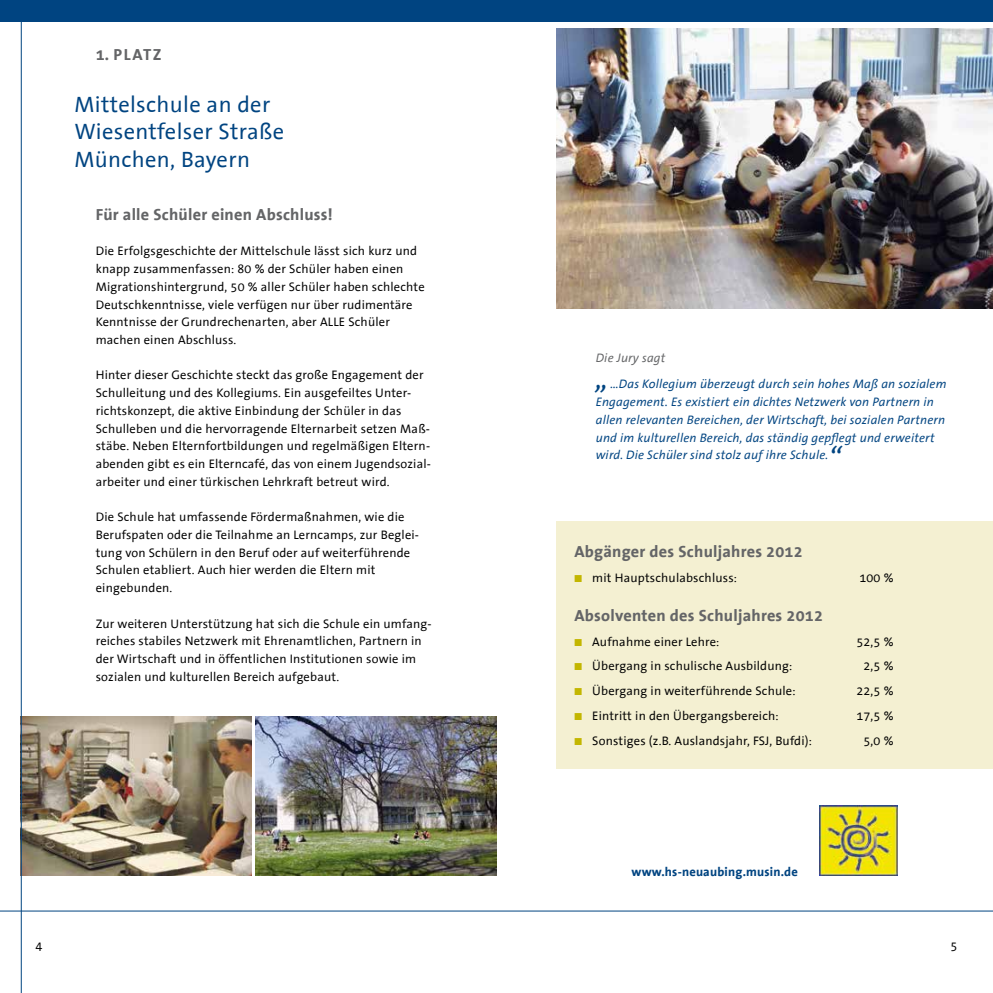
<style>
.page{position:relative;width:993px;height:993px;background:#fff}
.page>*{position:absolute;margin:0;border:0;box-sizing:border-box;transform-origin:0 0}
.t1{font:italic 30px "The Sans Correspondence";color:#004481}
.t2{font:22.5px/27.5px "The Sans Correspondence";letter-spacing:.015em;color:#004481}
.t3{font:700 16.25px "The Sans Correspondence";letter-spacing:.015em;color:#646567}
.t4{font:12.5px/17.8px "The Sans Correspondence";letter-spacing:.015em;color:#000}
.t5{font:italic 12.5px/17.8px "The Sans Correspondence";letter-spacing:.015em;color:#004481}
.t6{font:700 12.5px "The Sans Correspondence";letter-spacing:.015em;color:#004481}
.t7{font:italic 12.5px "The Sans Correspondence";letter-spacing:.015em;color:#646567}
.s1{color:#c3b600}
</style>
<div class="page">
<div style="left:556px;top:521px;width:436px;height:248px;background:#f4f0d2"></div>
<div style="left:0;top:0;width:992px;height:21px;background:#004481"></div>
<img style="left:556px;top:28px;width:436px;height:280px">
<img style="left:819px;top:805px;width:77px;height:70px">
<img style="left:255px;top:716px;width:241px;height:159px">
<img style="left:22px;top:716px;width:229px;height:159px">
<hr style="left:0;top:910px;width:992px;height:1px;background:#004481">
<hr style="left:21px;top:0;width:1px;height:992px;background:#004481">
<h3 class="t3" style="left:96px;top:46px;width:67px">1. PLATZ</h3>
<h2 class="t2" style="left:74px;top:91px;width:211px">Mittelschule an der<br>Wiesentfelser Straße<br>München, Bayern</h2>
<h3 class="t3" style="left:96px;top:205px;width:238px">Für alle Schüler einen Abschluss!</h3>
<p class="t4" style="left:96px;top:242px;width:330px">Die Erfolgsgeschichte der Mittelschule lässt sich kurz und knapp zusammenfassen: 80 % der Schüler haben einen Migrationshintergrund, 50 % aller Schüler haben schlechte Deutschkenntnisse, viele verfügen nur über rudimentäre Kenntnisse der Grundrechenarten, aber ALLE Schüler machen einen Abschluss.</p>
<p class="t4" style="left:96px;top:366px;width:336px">Hinter dieser Geschichte steckt das große Engagement der Schulleitung und des Kollegiums. Ein ausgefeiltes Unter&shy;richtskonzept, die aktive Einbindung der Schüler in das Schulleben und die hervorragende Elternarbeit setzen Maß&shy;stäbe. Neben Elternfortbildungen und regelmäßigen Eltern&shy;abenden gibt es ein Elterncafé, das von einem Jugendsozial&shy;arbeiter und einer türkischen Lehrkraft betreut wird.</p>
<p class="t4" style="left:96px;top:508px;width:325px">Die Schule hat umfassende Fördermaßnahmen, wie die Berufspaten oder die Teilnahme an Lerncamps, zur Beglei&shy;tung von Schülern in den Beruf oder auf weiterführende Schulen etabliert. Auch hier werden die Eltern mit eingebunden.</p>
<p class="t4" style="left:96px;top:614px;width:337px">Zur weiteren Unterstützung hat sich die Schule ein umfang&shy;reiches stabiles Netzwerk mit Ehrenamtlichen, Partnern in der Wirtschaft und in öffentlichen Institutionen sowie im sozialen und kulturellen Bereich aufgebaut.</p>
<p class="t7" style="left:595px;top:350px;width:71px">Die Jury sagt</p>
<h1 class="t1" style="left:595px;top:361px;width:14px">„</h1>
<p class="t5" style="left:595px;top:375px;width:352px;text-indent:15px">…Das Kollegium überzeugt durch sein hohes Maß an sozialem Engagement. Es existiert ein dichtes Netzwerk von Partnern in allen relevanten Bereichen, der Wirtschaft, bei sozialen Partnern und im kulturellen Bereich, das ständig gepflegt und erweitert wird. Die Schüler sind stolz auf ihre Schule.</p>
<h1 class="t1" style="left:828px;top:440px;width:14px">“</h1>
<h3 class="t3" style="left:574px;top:542px;width:230px">Abgänger des Schuljahres 2012</h3>
<p class="t4" style="left:574px;top:569px;width:164px"><span class="s1">■</span> mit Hauptschulabschluss:</p>
<p class="t4" style="left:859px;top:569px;width:36px">100 %</p>
<h3 class="t3" style="left:574px;top:606px;width:250px">Absolventen des Schuljahres 2012</h3>
<p class="t4" style="left:574px;top:632px;width:146px"><span class="s1">■</span> Aufnahme einer Lehre:</p>
<p class="t4" style="left:856px;top:632px;width:39px">52,5 %</p>
<p class="t4" style="left:574px;top:657px;width:219px"><span class="s1">■</span> Übergang in schulische Ausbildung:</p>
<p class="t4" style="left:863px;top:657px;width:32px">2,5 %</p>
<p class="t4" style="left:574px;top:682px;width:222px"><span class="s1">■</span> Übergang in weiterführende Schule:</p>
<p class="t4" style="left:856px;top:682px;width:39px">22,5 %</p>
<p class="t4" style="left:574px;top:707px;width:206px"><span class="s1">■</span> Eintritt in den Übergangsbereich:</p>
<p class="t4" style="left:856px;top:707px;width:39px">17,5 %</p>
<p class="t4" style="left:574px;top:731px;width:239px"><span class="s1">■</span> Sonstiges (z.B. Auslandsjahr, FSJ, Bufdi):</p>
<p class="t4" style="left:863px;top:731px;width:32px">5,0 %</p>
<p class="t6" style="left:631px;top:864px;width:168px">www.hs-neuaubing.musin.de</p>
<p class="t4" style="left:35px;top:937px;width:8px">4</p>
<p class="t4" style="left:950px;top:937px;width:8px">5</p>
</div>
